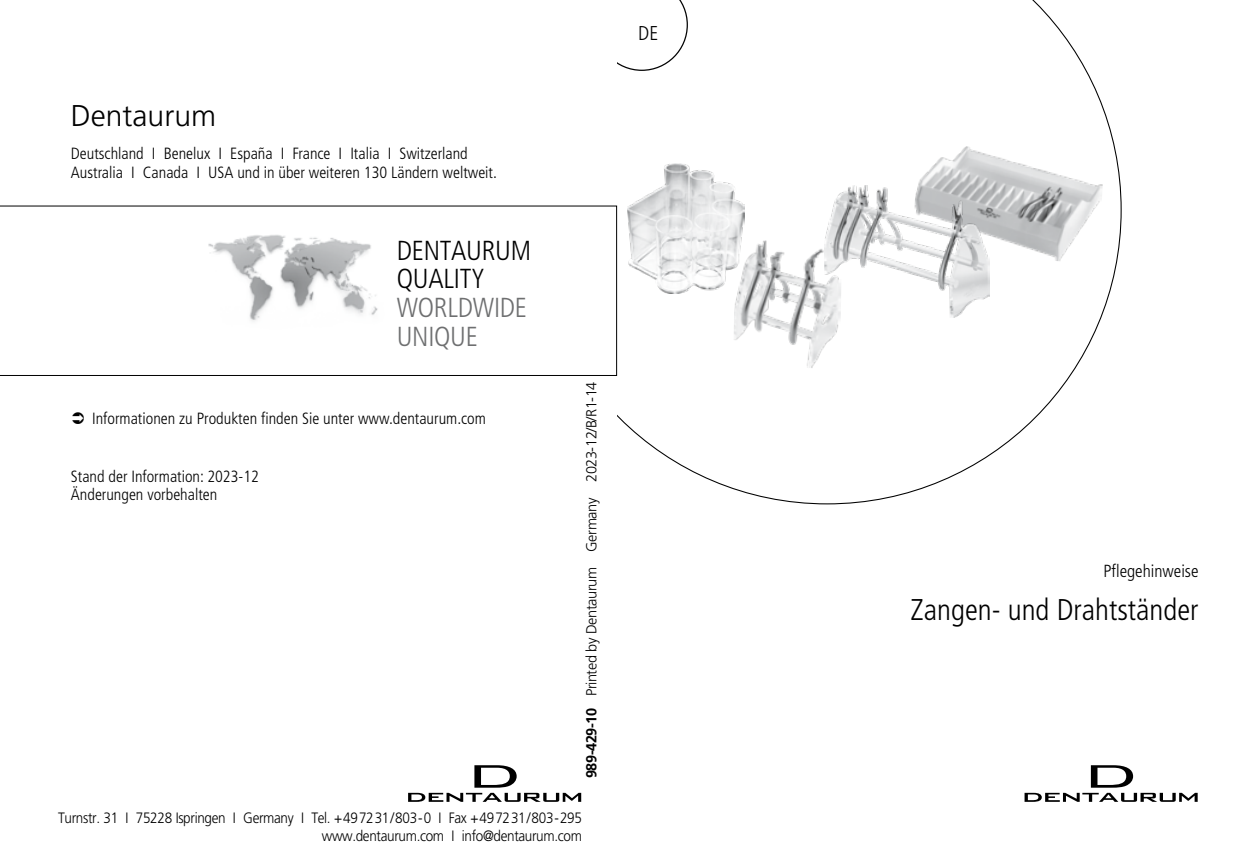
<style>
.page{position:relative;width:1234px;height:851px;background:#fff}
.page>*{position:absolute;margin:0;border:0;box-sizing:border-box;transform-origin:0 0}
.t1{font:300 condensed 30px "Frutiger LT Std";color:#000}
.t2{font:300 30px "Frutiger LT Std";color:#000}
.t3{font:300 condensed 27.5px/28.8px "Frutiger LT Std";letter-spacing:-.01em;color:#000}
.t4{font:300 condensed 27.5px/28.8px "Frutiger LT Std";letter-spacing:-.01em;color:#6e6f70}
.t5{font:300 condensed 20px "Frutiger LT Std";color:#000}
.t6{font:300 condensed 17.5px "Frutiger LT Std";color:#000}
.t7{font:300 condensed 16.25px/18.8px "Frutiger LT Std";color:#000}
.t8{font:300 15px/17.5px "Frutiger LT Std";letter-spacing:-.025em;color:#000;text-align:right;scale:.9 1}
.t9{font:300 14.5px "Frutiger LT Std";letter-spacing:-.03em;color:#000}
.s1{font-weight:700}
</style>
<div class="page">
<svg style="left:617px;top:0;width:491px;height:491px"></svg>
<img style="left:627px;top:164px;width:117px;height:129px">
<img style="left:911px;top:144px;width:192px;height:119px">
<img style="left:824px;top:186px;width:165px;height:131px">
<img style="left:733px;top:240px;width:108px;height:128px">
<svg style="left:408px;top:765px;width:173px;height:36px"></svg>
<svg style="left:1024px;top:765px;width:173px;height:36px"></svg>
<svg style="left:617px;top:0;width:70px;height:71px"></svg>
<div style="left:595px;top:0;width:46px;height:30px;background:#fff"></div>
<svg style="left:0;top:206px;width:617px;height:170px"></svg>
<h1 class="t2" style="left:71px;top:99px;width:147px">Dentaurum</h1>
<p class="t7" style="left:71px;top:144px;width:427px">Deutschland I Benelux I España I France I Italia I Switzerland<br>Australia I Canada I USA und in über weiteren 130 Ländern weltweit.</p>
<h2 class="t3" style="left:396px;top:236px;width:136px">DENTAURUM<br>QUALITY</h2>
<h2 class="t4" style="left:396px;top:293px;width:132px">WORLDWIDE<br>UNIQUE</h2>
<p class="t7" style="left:92px;top:408px;width:395px">Informationen zu Produkten finden Sie unter www.dentaurum.com</p>
<p class="t7" style="left:71px;top:468px;width:189px;line-height:17.5px">Stand der Information: 2023-12<br>Änderungen vorbehalten</p>
<p class="t9" style="left:583px;top:778px;width:398px;rotate:-90deg"><span class="s1">989-429-10</span> Printed by Dentaurum Germany 2023-12/B/R1-14</p>
<p class="t8" style="left:58px;top:809px;width:583px">Turnstr. 31 I 75228 Ispringen I Germany I Tel. +497231/803-0 I Fax +497231/803-295 www.dentaurum.com I info@dentaurum.com</p>
<p class="t5" style="left:638px;top:22px;width:21px">DE</p>
<p class="t6" style="left:1103px;top:561px;width:96px">Pflegehinweise</p>
<h1 class="t1" style="left:910px;top:592px;width:289px">Zangen- und Drahtständer</h1>
</div>
